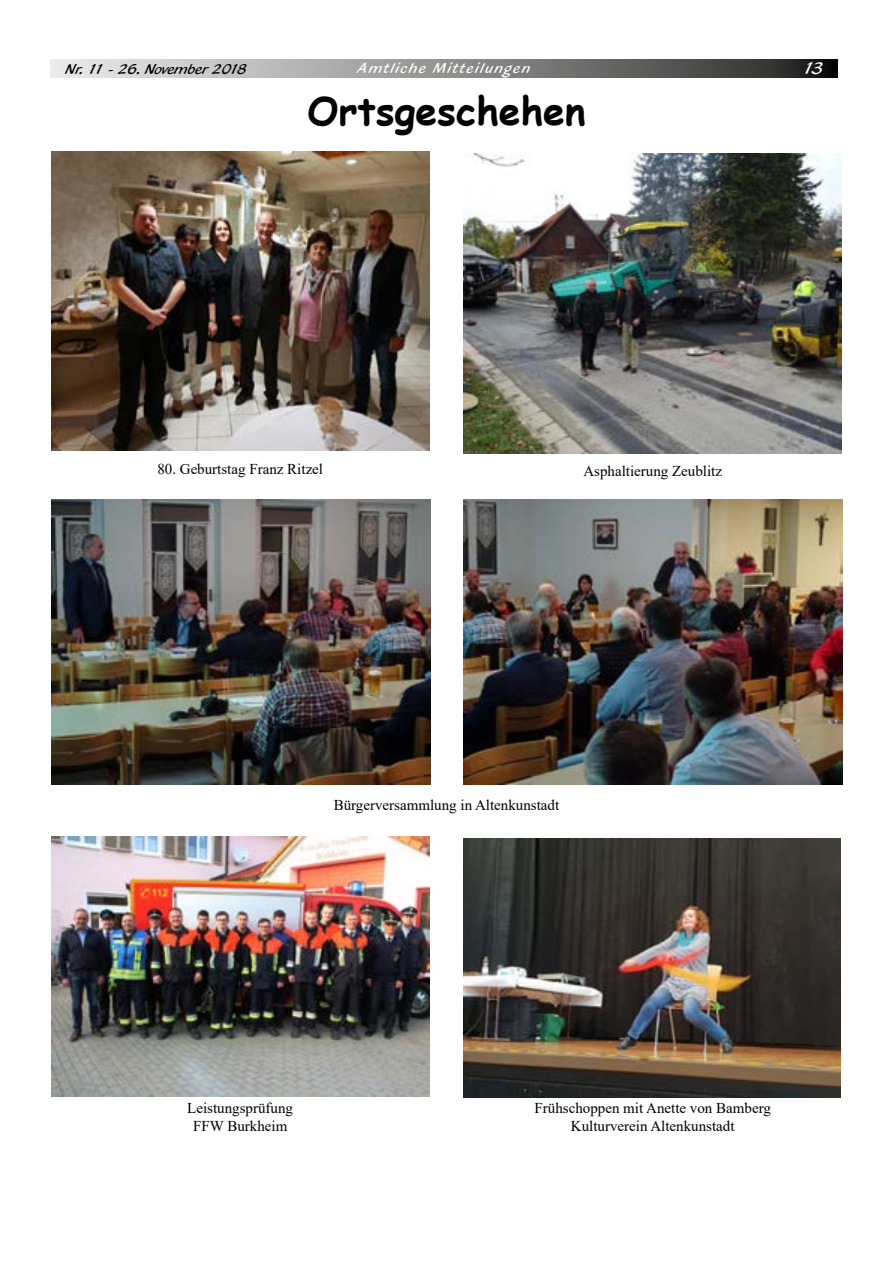
<style>
.page{position:relative;width:893px;height:1263px;background:#fff}
.page>*{position:absolute;margin:0;border:0;box-sizing:border-box;transform-origin:0 0}
.t1{font:700 39px "Comic Sans MS";color:#000}
.t2{font:18px "Blacklight D";color:#fff}
.t3{font:15px/18px "Times New Roman";color:#000;text-align:center}
.t4{font:15px "Blacklight D";color:#000}
.t5{font:15px "Blacklight D";letter-spacing:.1em;color:#fff}
</style>
<div class="page">
<svg style="left:50px;top:60px;width:788px;height:18px;background:#8c8c8c"></svg>
<img style="left:51px;top:152px;width:378px;height:299px">
<img style="left:463px;top:153px;width:379px;height:300px">
<img style="left:51px;top:500px;width:379px;height:284px">
<img style="left:463px;top:500px;width:380px;height:284px">
<img style="left:51px;top:836px;width:378px;height:260px">
<img style="left:463px;top:838px;width:378px;height:259px">
<p class="t4" style="left:66px;top:60px;width:183px">Nr. 11 - 26. November 2018</p>
<p class="t5" style="left:358px;top:59px;width:174px">Amtliche Mitteilungen</p>
<p class="t2" style="left:803px;top:57px;width:22px">13</p>
<h1 class="t1" style="left:308px;top:82px;width:279px">Ortsgeschehen</h1>
<p class="t3" style="left:157px;top:459px;width:167px">80. Geburtstag Franz Ritzel</p>
<p class="t3" style="left:583px;top:461px;width:140px">Asphaltierung Zeublitz</p>
<p class="t3" style="left:334px;top:795px;width:227px">Bürgerversammlung in Altenkunstadt</p>
<p class="t3" style="left:187px;top:1098px;width:107px">Leistungsprüfung<br>FFW Burkheim</p>
<p class="t3" style="left:535px;top:1098px;width:238px">Frühschoppen mit Anette von Bamberg<br>Kulturverein Altenkunstadt</p>
</div>
